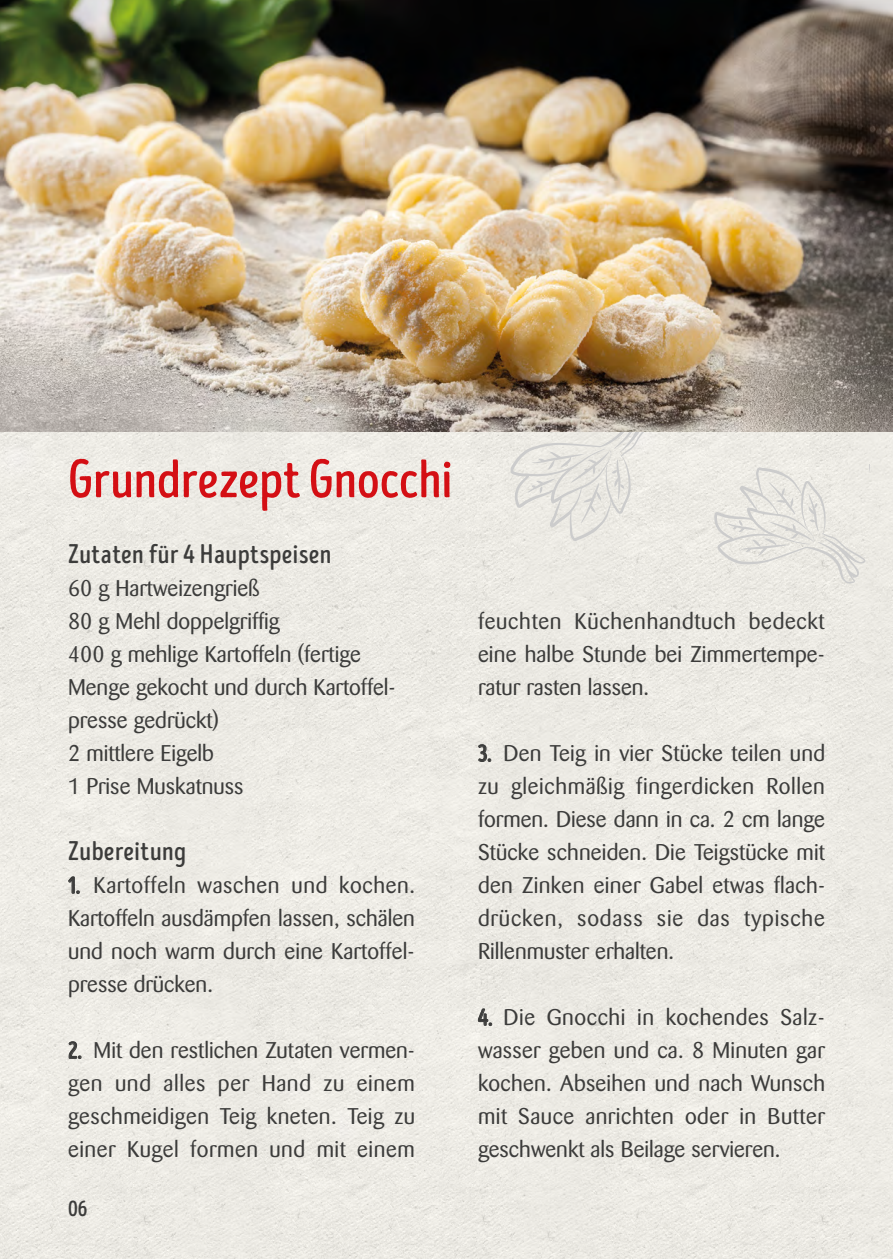
<style>
.page{position:relative;width:893px;height:1259px;background:#fff}
.page>*{position:absolute;margin:0;border:0;box-sizing:border-box;transform-origin:0 0}
.t1{font:54px "Intro Head B Base";letter-spacing:-.005em;color:#d40f14}
.t2{font:27px "Intro Head B Base";letter-spacing:.015em;color:#3c3c3b}
.t3{font:22.5px/33px "Barmeno";color:#3c3c3b;text-align:justify}
.t4{font:22.5px "Intro Head B Base";color:#3c3c3b}
.s1{font-family:"Intro Head B Base";font-size:24px}
</style>
<div class="page">
<img style="left:0;top:432px;width:893px;height:827px">
<svg style="left:510px;top:432px;width:147px;height:109px;background:#e7e6e0"></svg>
<svg style="left:687px;top:438px;width:1px;height:123px"></svg>
<img style="left:0;top:0;width:893px;height:432px">
<svg style="left:714px;top:467px;width:151px;height:116px;background:#e8e6e0"></svg>
<h1 class="t1" style="left:68px;top:448px;width:386px">Grundrezept Gnocchi</h1>
<p class="t2" style="left:68px;top:538px;width:265px">Zutaten für 4 Hauptspeisen</p>
<p class="t3" style="left:68px;top:572px;width:329px;text-align:left">60 g Hartweizengrieß<br>80 g Mehl doppelgriffig<br>400 g mehlige Kartoffeln (fertige<br>Menge gekocht und durch Kartoffel&shy;presse gedrückt)<br>2 mittlere Eigelb<br>1 Prise Muskatnuss</p>
<p class="t2" style="left:68px;top:835px;width:120px">Zubereitung</p>
<p class="t3" style="left:68px;top:869px;width:349px"><span class="s1">1.</span> Kartoffeln waschen und kochen.<br>Kartoffeln ausdämpfen lassen, schälen und noch warm durch eine Kartoffel&shy;presse drücken.</p>
<p class="t3" style="left:68px;top:1034px;width:349px"><span class="s1">2.</span> Mit den restlichen Zutaten vermen&shy;gen und alles per Hand zu einem geschmeidigen Teig kneten. Teig zu einer Kugel formen und mit einem</p>
<p class="t4" style="left:68px;top:1196px;width:21px">06</p>
<p class="t3" style="left:478px;top:605px;width:348px">feuchten Küchenhandtuch bedeckt eine halbe Stunde bei Zimmertempe&shy;ratur rasten lassen.</p>
<p class="t3" style="left:478px;top:737px;width:349px"><span class="s1">3.</span> Den Teig in vier Stücke teilen und zu gleichmäßig fingerdicken Rollen formen. Diese dann in ca. 2 cm lange Stücke schneiden. Die Teigstücke mit den Zinken einer Gabel etwas flach&shy;drücken, sodass sie das typische Rillenmuster erhalten.</p>
<p class="t3" style="left:478px;top:1001px;width:349px"><span class="s1">4.</span> Die Gnocchi in kochendes Salz&shy;wasser geben und ca. 8 Minuten gar kochen. Abseihen und nach Wunsch mit Sauce anrichten oder in Butter geschwenkt als Beilage servieren.</p>
</div>
